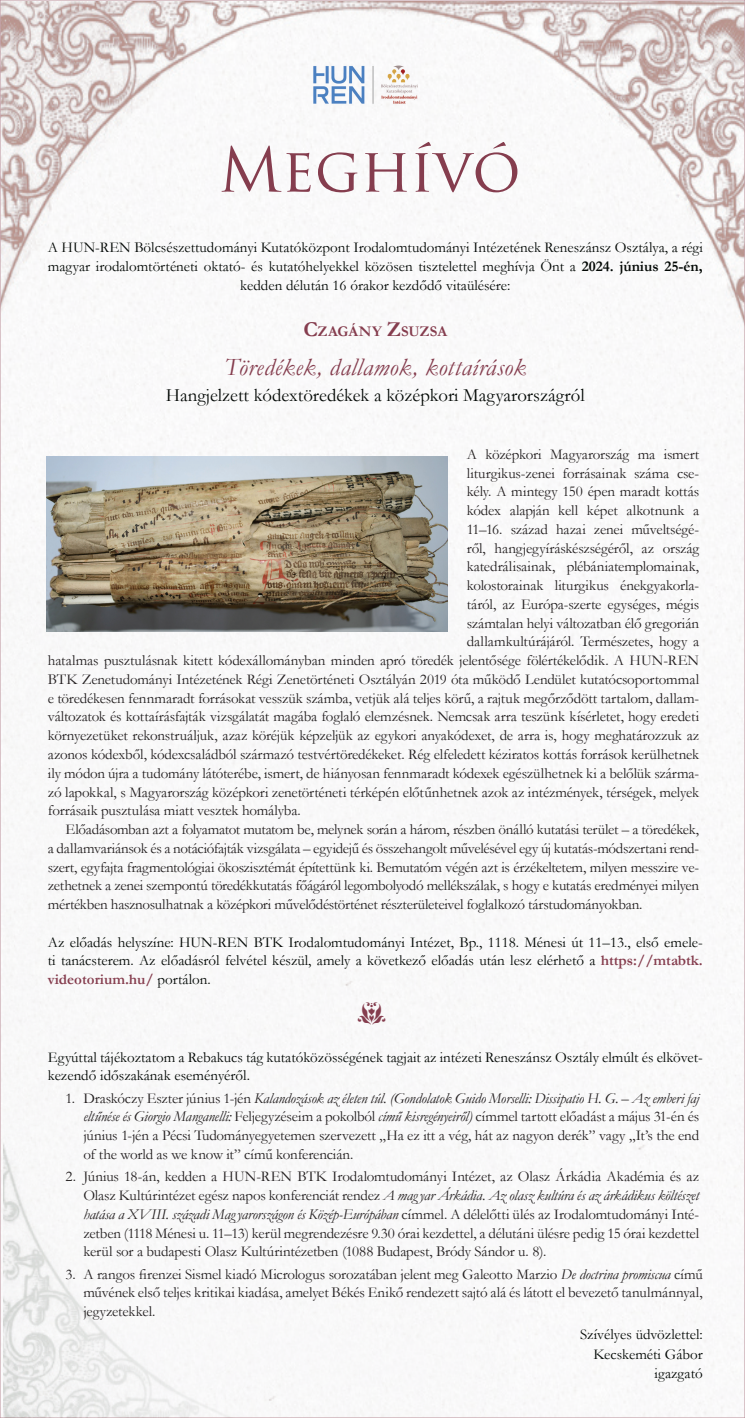
<style>
.page{position:relative;width:745px;height:1418px;background:#fff}
.page>*{position:absolute;margin:0;border:0;box-sizing:border-box;transform-origin:0 0}
.t1{font:60px "Trajan Pro";color:#853d4e}
.t2{font:32.5px "Damask Dings 1";color:#853d4e}
.t3{font:italic 25px "Garamond";letter-spacing:.015em;color:#853d4e}
.t4{font:18.75px "Garamond";color:#020704}
.t5{font:15px/18.8px "Garamond";letter-spacing:-.015em;color:#231f20;text-align:justify}
.t6{font:15px/18.8px "Garamond";color:#020704;text-align:center}
.t7{font:700 14.88px "Garamond";letter-spacing:.005em;color:#853d4e}
.s1{font-weight:700}
.s2{font-size:21.25px}
.s3{font-weight:700;color:#853d4e}
.s4{font-style:italic}
</style>
<div class="page">
<img style="left:2px;top:2px;width:740px;height:650px">
<img style="left:3px;top:556px;width:741px;height:861px">
<img style="left:46px;top:456px;width:401px;height:175px">
<img style="left:305px;top:58px;width:121px;height:53px">
<h1 class="t1" style="left:218px;top:132px;width:303px">Meghívó</h1>
<p class="t6" style="left:48px;top:237px;width:656px">A HUN-REN Bölcsészettudományi Kutatóközpont Irodalomtudományi Intézetének Reneszánsz Osztálya, a régi magyar irodalomtörténeti oktató- és kutatóhelyekkel közösen tisztelettel meghívja Önt a <span class="s1">2024. június 25-én, </span>kedden délután 16 órakor kezdődő vitaülésére:</p>
<p class="t7" style="left:303px;top:321px;width:145px"><span class="s2">C</span>ZAGÁNY <span class="s2">Z</span>SUZSA</p>
<h3 class="t3" style="left:224px;top:350px;width:303px">Töredékek, dallamok, kottaírások</h3>
<p class="t4" style="left:166px;top:382px;width:420px">Hangjelzett kódextöredékek a középkori Magyarországról</p>
<p class="t5" style="left:466px;top:444px;width:234px">A középkori Magyarország ma ismert</p>
<p class="t5" style="left:466px;top:463px;width:234px">liturgikus-zenei forrásainak száma cse-</p>
<p class="t5" style="left:466px;top:482px;width:234px">kély. A mintegy 150 épen maradt kottás</p>
<p class="t5" style="left:466px;top:500px;width:234px">kódex alapján kell képet alkotnunk a</p>
<p class="t5" style="left:466px;top:519px;width:234px">11–16. század hazai zenei műveltségé-</p>
<p class="t5" style="left:466px;top:538px;width:234px">ről, hangjegyíráskészségéről, az ország</p>
<p class="t5" style="left:466px;top:557px;width:234px">katedrálisainak, plébániatemplomainak,</p>
<p class="t5" style="left:466px;top:575px;width:234px">kolostorainak liturgikus énekgyakorla-</p>
<p class="t5" style="left:466px;top:594px;width:234px">táról, az Európa-szerte egységes, mégis</p>
<p class="t5" style="left:466px;top:613px;width:234px">számtalan helyi változatban élő gregorián</p>
<p class="t5" style="left:466px;top:632px;width:234px">dallamkultúrájáról. Természetes, hogy a</p>
<p class="t5" style="left:48px;top:650px;width:652px">hatalmas pusztulásnak kitett kódexállományban minden apró töredék jelentősége fölértékelődik. A HUN-REN</p>
<p class="t5" style="left:48px;top:669px;width:652px">BTK Zenetudományi Intézetének Régi Zenetörténeti Osztályán 2019 óta működő Lendület kutatócsoportommal</p>
<p class="t5" style="left:48px;top:688px;width:652px">e töredékesen fennmaradt forrásokat vesszük számba, vetjük alá teljes körű, a rajtuk megőrződött tartalom, dallam-</p>
<p class="t5" style="left:48px;top:707px;width:652px">változatok és kottaírásfajták vizsgálatát magába foglaló elemzésnek. Nemcsak arra teszünk kísérletet, hogy eredeti</p>
<p class="t5" style="left:48px;top:725px;width:652px">környezetüket rekonstruáljuk, azaz köréjük képzeljük az egykori anyakódexet, de arra is, hogy meghatározzuk az</p>
<p class="t5" style="left:48px;top:744px;width:652px">azonos kódexből, kódexcsaládból származó testvértöredékeket. Rég elfeledett kéziratos kottás források kerülhetnek</p>
<p class="t5" style="left:48px;top:763px;width:652px">ily módon újra a tudomány látóterébe, ismert, de hiányosan fennmaradt kódexek egészülhetnek ki a belőlük szárma-</p>
<p class="t5" style="left:48px;top:782px;width:652px">zó lapokkal, s Magyarország középkori zenetörténeti térképén előtűnhetnek azok az intézmények, térségek, melyek</p>
<p class="t5" style="left:48px;top:800px;width:254px">forrásaik pusztulása miatt vesztek homályba.</p>
<p class="t5" style="left:66px;top:819px;width:634px">Előadásomban azt a folyamatot mutatom be, melynek során a három, részben önálló kutatási terület – a töredékek,</p>
<p class="t5" style="left:48px;top:838px;width:652px">a dallamvariánsok és a notációfajták vizsgálata – egyidejű és összehangolt művelésével egy új kutatás-módszertani rend-</p>
<p class="t5" style="left:48px;top:857px;width:652px">szert, egyfajta fragmentológiai ökoszisztémát építettünk ki. Bemutatóm végén azt is érzékeltetem, milyen messzire ve-</p>
<p class="t5" style="left:48px;top:875px;width:652px">zethetnek a zenei szempontú töredékkutatás főágáról legombolyodó mellékszálak, s hogy e kutatás eredményei milyen</p>
<p class="t5" style="left:48px;top:894px;width:595px">mértékben hasznosulhatnak a középkori művelődéstörténet részterületeivel foglalkozó társtudományokban.</p>
<p class="t6" style="left:48px;top:932px;width:656px;text-align:justify">Az előadás helyszíne: HUN-REN BTK Irodalomtudományi Intézet, Bp., 1118. Ménesi út 11–13., első emele&shy;ti tanácsterem. Az előadásról felvétel készül, amely a következő előadás után lesz elérhető a <span class="s3">https://mtabtk. videotorium.hu/</span> portálon.</p>
<h2 class="t2" style="left:357px;top:997px;width:31px">h</h2>
<p class="t6" style="left:48px;top:1047px;width:656px;text-align:left">Egyúttal tájékoztatom a Rebakucs tág kutatóközösségének tagjait az intézeti Reneszánsz Osztály elmúlt és elkövet&shy;kezendő időszakának eseményéről.</p>
<p class="t5" style="left:83px;top:1088px;width:617px;text-indent:-18px">1. Draskóczy Eszter június 1-jén <span class="s4">Kalandozások az életen túl. (Gondolatok Guido Morselli: Dissipatio H. G. – Az emberi faj eltűnése és Giorgio Manganelli:</span> Feljegyzéseim a pokolból <span class="s4">című kisregényeiről)</span> címmel tartott előadást a május 31-én és június 1-jén a Pécsi Tudományegyetemen szervezett „Ha ez itt a vég, hát az nagyon derék” vagy „It’s the end of the world as we know it” című konferencián.</p>
<p class="t5" style="left:83px;top:1166px;width:617px;text-indent:-18px">2. Június 18-án, kedden a HUN-REN BTK Irodalomtudományi Intézet, az Olasz Árkádia Akadémia és az Olasz Kultúrintézet egész napos konferenciát rendez <span class="s4">A mag yar Árkádia. Az olasz kultúra és az árkádikus költészet hatása a XVIII. századi Mag yarországon és Közép-Európában</span> címmel. A délelőtti ülés az Irodalomtudományi Inté&shy;zetben (1118 Ménesi u. 11–13) kerül megrendezésre 9.30 órai kezdettel, a délutáni ülésre pedig 15 órai kezdettel kerül sor a budapesti Olasz Kultúrintézetben (1088 Budapest, Bródy Sándor u. 8).</p>
<p class="t5" style="left:83px;top:1264px;width:620px;text-indent:-18px">3. A rangos firenzei Sismel kiadó Micrologus sorozatában jelent meg Galeotto Marzio <span class="s4">De doctrina promiscua</span> című művének első teljes kritikai kiadása, amelyet Békés Enikő rendezett sajtó alá és látott el bevezető tanulmánnyal, jegyzetekkel.</p>
<p class="t6" style="left:579px;top:1324px;width:124px;line-height:19.2px;text-align:right">Szívélyes üdvözlettel:<br>Kecskeméti Gábor igazgató</p>
</div>
